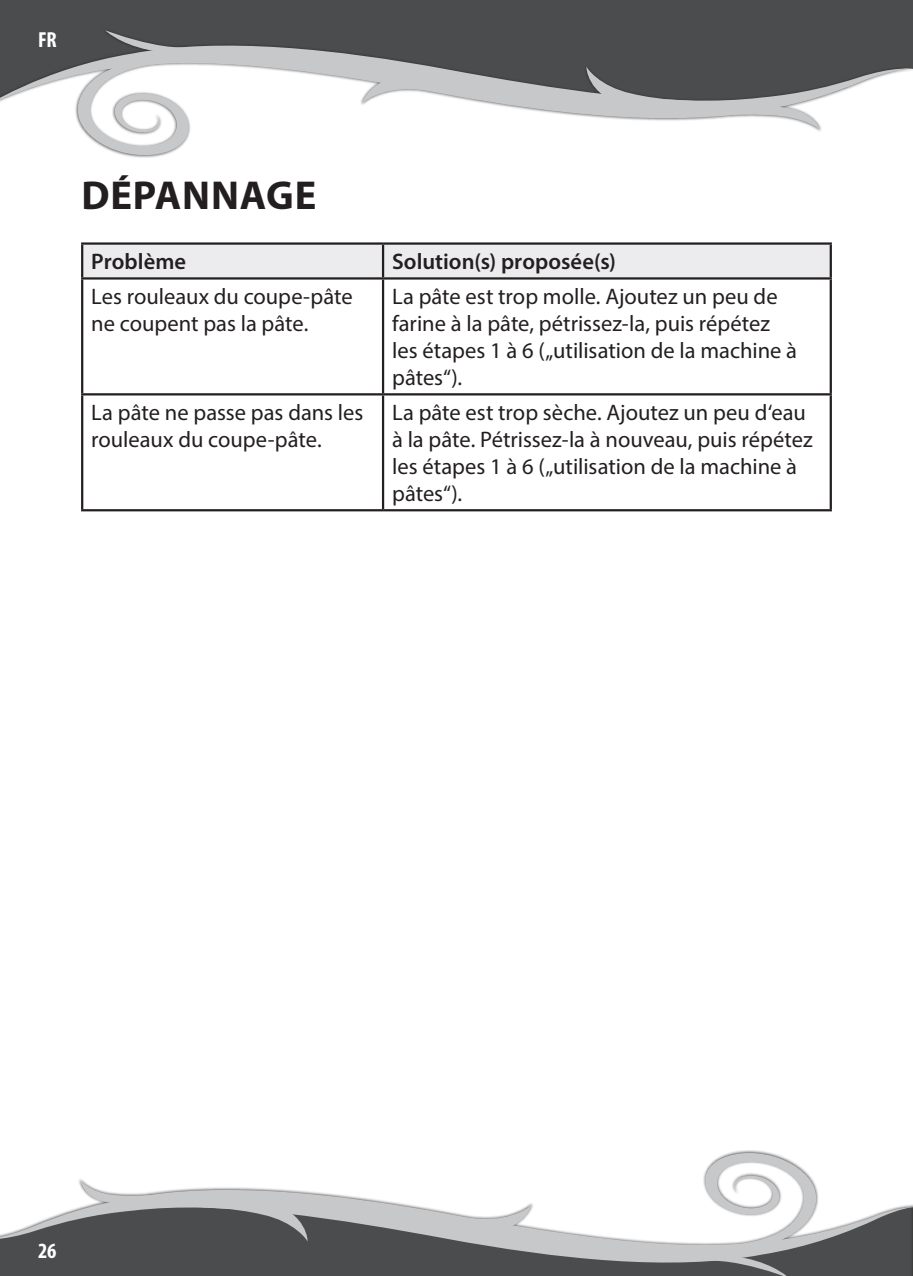
<style>
.page{position:relative;width:913px;height:1276px;background:#fff}
.page>*{position:absolute;margin:0;border:0;box-sizing:border-box;transform-origin:0 0}
.t1{font:700 40.5px "Myriad Pro";color:#231f20}
.t2{font:22.5px/27px "Myriad Pro";color:#231f20}
.t3{font:600 22.5px "Myriad Pro";letter-spacing:.005em;color:#231f20}
.t4{font:700 condensed 21.82px "Myriad Pro";color:#fff}
</style>
<div class="page">
<div style="left:0;top:0;width:912px;height:27px;background:#4b4c4d"></div>
<div style="left:0;top:27px;width:912px;height:131px;background:#231f20;opacity:.75"></div>
<svg style="left:708px;top:127px;width:112px;height:3px"></svg>
<svg style="left:0;top:36px;width:909px;height:91px"></svg>
<svg style="left:75px;top:30px;width:155px;height:127px"></svg>
<div style="left:0;top:1271px;width:909px;height:5px;background:#4b4c4d"></div>
<svg style="left:0;top:1180px;width:909px;height:91px"></svg>
<svg style="left:663px;top:1150px;width:155px;height:126px"></svg>
<hr style="left:909px;top:27px;width:3px;height:131px;background:#231f20;opacity:.75">
<hr style="left:909px;top:1150px;width:3px;height:126px;background:#231f20;opacity:.75">
<div style="left:83px;top:245px;width:746px;height:32px;background:#ececee"></div>
<hr style="left:81px;top:242px;width:302px;height:3px;background:#231f20">
<hr style="left:81px;top:245px;width:2px;height:32px;background:#231f20">
<hr style="left:383px;top:242px;width:448px;height:3px;background:#231f20">
<hr style="left:382px;top:245px;width:2px;height:32px;background:#231f20">
<hr style="left:829px;top:245px;width:2px;height:32px;background:#231f20">
<hr style="left:81px;top:277px;width:302px;height:2px;background:#231f20">
<hr style="left:81px;top:279px;width:2px;height:114px;background:#231f20">
<hr style="left:383px;top:277px;width:448px;height:2px;background:#231f20">
<hr style="left:382px;top:279px;width:2px;height:114px;background:#231f20">
<hr style="left:829px;top:279px;width:2px;height:114px;background:#231f20">
<hr style="left:81px;top:393px;width:302px;height:2px;background:#231f20">
<hr style="left:81px;top:395px;width:2px;height:114px;background:#231f20">
<hr style="left:383px;top:393px;width:448px;height:2px;background:#231f20">
<hr style="left:382px;top:395px;width:2px;height:114px;background:#231f20">
<hr style="left:829px;top:395px;width:2px;height:114px;background:#231f20">
<hr style="left:81px;top:509px;width:302px;height:2px;background:#231f20">
<hr style="left:383px;top:509px;width:448px;height:2px;background:#231f20">
<p class="t4" style="left:38px;top:26px;width:20px">FR</p>
<h1 class="t1" style="left:81px;top:169px;width:79px">DÉPANNA</h1>
<h1 class="t1" style="left:266px;top:169px;width:40px">GE</h1>
<p class="t3" style="left:91px;top:247px;width:96px">Problème</p>
<p class="t3" style="left:392px;top:247px;width:225px">Solution(s) proposée(s)</p>
<p class="t2" style="left:91px;top:283px;width:263px">Les rouleaux du coupe-pâte ne coupent pas la pâte.</p>
<p class="t2" style="left:392px;top:283px;width:406px">La pâte est trop molle. Ajoutez un peu de farine à la pâte, pétrissez-la, puis répétez les étapes 1 à 6 („utilisation de la machine à pâtes“).</p>
<p class="t2" style="left:91px;top:399px;width:273px">La pâte ne passe pas dans les rouleaux du coupe-pâte.</p>
<p class="t2" style="left:392px;top:399px;width:422px">La pâte est trop sèche. Ajoutez un peu d‘eau à la pâte. Pétrissez-la à nouveau, puis répétez les étapes 1 à 6 („utilisation de la machine à pâtes“).</p>
<p class="t4" style="left:38px;top:1237px;width:20px">26</p>
</div>
